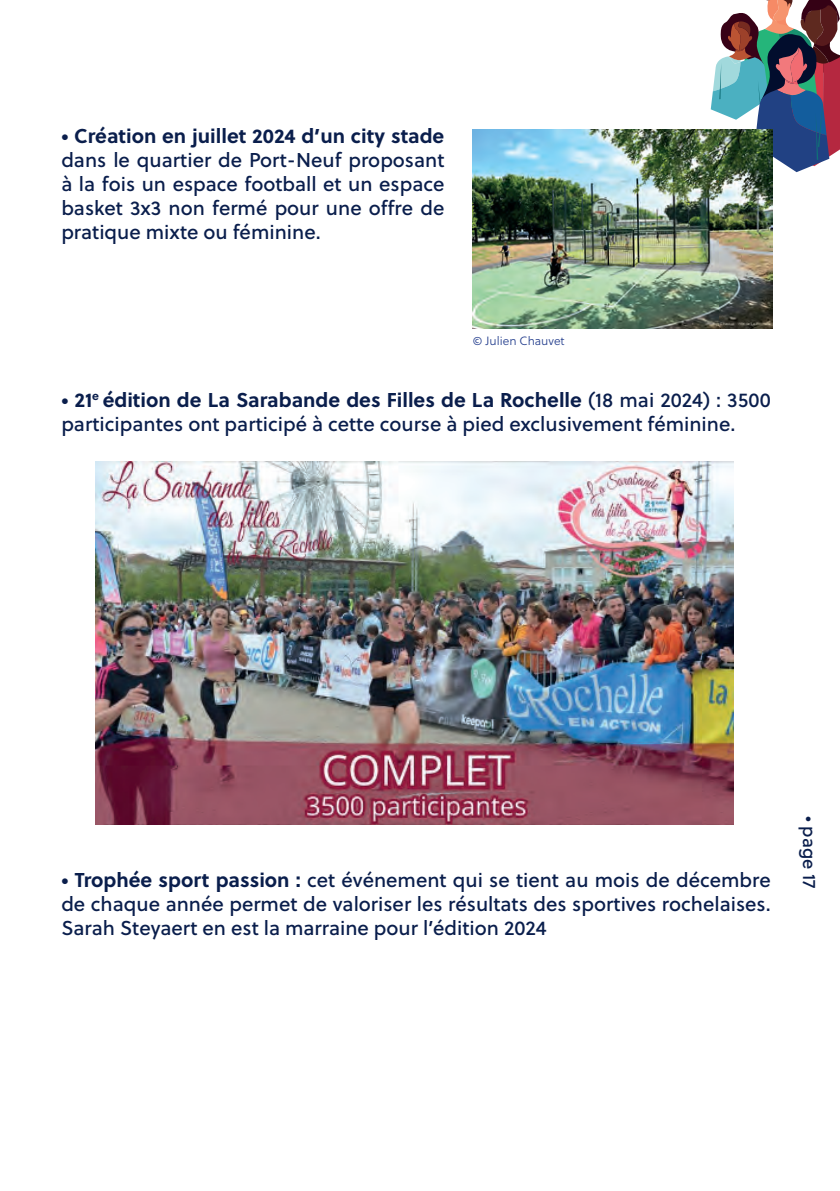
<style>
.page{position:relative;width:840px;height:1191px;background:#fff}
.page>*{position:absolute;margin:0;border:0;box-sizing:border-box;transform-origin:0 0}
.Style_de_paragraphe_1{font:20px/24px "Soleil Bk";color:#0a1e4c;text-align:justify}
.t1{font:18px "Soleil Bk";color:#0a1e4c}
.t2{font:12px "Soleil Lt";color:#253f8e}
.s1{font-family:"Soleil";font-weight:700}
</style>
<div class="page">
<svg style="left:710px;top:0;width:129px;height:172px"></svg>
<img style="left:95px;top:462px;width:638px;height:362px">
<img style="left:472px;top:129px;width:300px;height:200px">
<p class="Style_de_paragraphe_1" style="left:61px;top:123px;width:384px"><span class="s1">• Création en juillet 2024 d’un city stade </span>dans le quartier de Port-Neuf proposant à la fois un espace football et un espace basket 3x3 non fermé pour une offre de pratique mixte ou féminine.</p>
<p class="t2" style="left:472px;top:332px;width:93px">© Julien Chauvet</p>
<p class="Style_de_paragraphe_1" style="left:61px;top:387px;width:710px"><span class="s1">• 21</span><sup>e</sup> <span class="s1">édition de La Sarabande des Filles de La Rochelle</span> (18 mai 2024) : 3500 participantes ont participé à cette course à pied exclusivement féminine.</p>
<p class="Style_de_paragraphe_1" style="left:61px;top:867px;width:710px"><span class="s1">• Trophée sport passion :</span> cet événement qui se tient au mois de décembre de chaque année permet de valoriser les résultats des sportives rochelaises.<br>Sarah Steyaert en est la marraine pour l’édition 2024</p>
<p class="t1" style="left:822px;top:816px;width:74px;rotate:90deg">• page 17</p>
</div>
